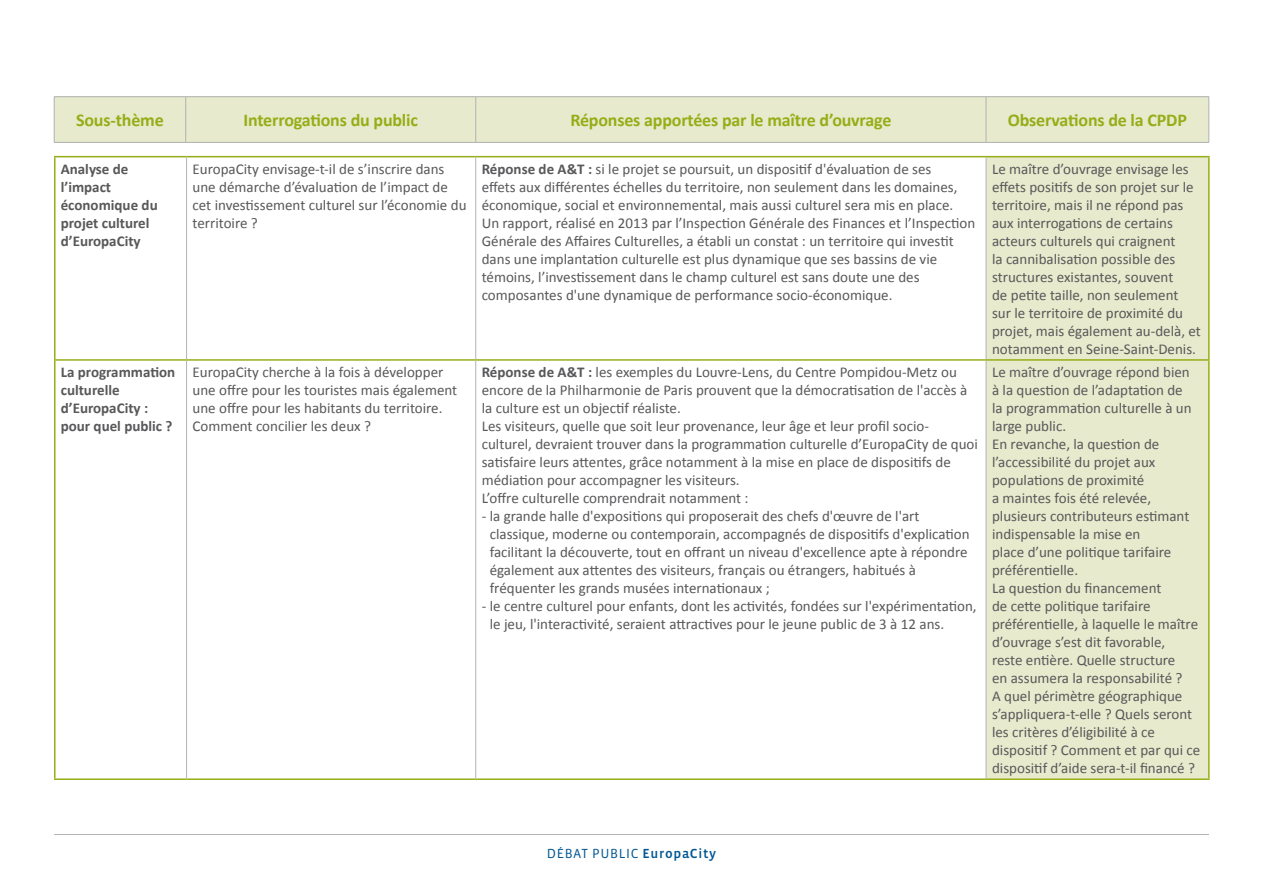
<style>
.page{position:relative;width:1263px;height:893px;background:#fff}
.page>*{position:absolute;margin:0;border:0;box-sizing:border-box;transform-origin:0 0}
.t1{font:700 18px "Calibri";letter-spacing:-.01em;color:#97ad17}
.t2{font:15px/18px "Calibri";color:#58585a}
.t3{font:700 15px/18px "Calibri";color:#58585a}
.t4{font:13.5px "Vista Sans OT";letter-spacing:.05em;color:#005793}
.s1{font-weight:700}
.s2{font-weight:500}
</style>
<div class="page">
<hr style="left:54px;top:834px;width:1155px;height:1px;background:#b1b3b4">
<svg style="left:187px;top:157px;width:799px;height:621px"></svg>
<div style="left:987px;top:157px;width:221px;height:621px;background:#e7eacc"></div>
<hr style="left:54px;top:156px;width:133px;height:1px;background:#97ad17">
<hr style="left:986px;top:156px;width:223px;height:1px;background:#97ad17">
<hr style="left:476px;top:156px;width:510px;height:1px;background:#97ad17">
<hr style="left:187px;top:359px;width:289px;height:2px;background:#97ad17">
<hr style="left:476px;top:359px;width:510px;height:2px;background:#97ad17">
<hr style="left:986px;top:359px;width:223px;height:2px;background:#97ad17">
<hr style="left:1208px;top:361px;width:1px;height:417px;background:#97ad17">
<hr style="left:187px;top:778px;width:289px;height:2px;background:#97ad17">
<hr style="left:476px;top:778px;width:510px;height:2px;background:#97ad17">
<hr style="left:986px;top:778px;width:223px;height:2px;background:#97ad17">
<hr style="left:186px;top:361px;width:1px;height:417px;background:#b1b3b4">
<hr style="left:475px;top:361px;width:1px;height:417px;background:#b1b3b4">
<hr style="left:986px;top:361px;width:1px;height:417px;background:#b1b3b4">
<hr style="left:54px;top:157px;width:2px;height:202px;background:#97ad17">
<hr style="left:187px;top:156px;width:289px;height:1px;background:#97ad17">
<hr style="left:1208px;top:157px;width:1px;height:202px;background:#97ad17">
<hr style="left:186px;top:157px;width:1px;height:202px;background:#b1b3b4">
<hr style="left:475px;top:157px;width:1px;height:202px;background:#b1b3b4">
<hr style="left:986px;top:157px;width:1px;height:202px;background:#b1b3b4">
<hr style="left:54px;top:359px;width:133px;height:2px;background:#97ad17">
<hr style="left:54px;top:361px;width:2px;height:417px;background:#97ad17">
<hr style="left:54px;top:778px;width:133px;height:2px;background:#97ad17">
<div style="left:54px;top:97px;width:1155px;height:46px;background:#e7eacc"></div>
<hr style="left:54px;top:96px;width:132px;height:1px;background:#b1b3b4">
<hr style="left:54px;top:97px;width:1px;height:45px;background:#b1b3b4">
<hr style="left:186px;top:96px;width:290px;height:1px;background:#b1b3b4">
<hr style="left:185px;top:97px;width:1px;height:45px;background:#b1b3b4">
<hr style="left:476px;top:96px;width:510px;height:1px;background:#b1b3b4">
<hr style="left:475px;top:97px;width:1px;height:45px;background:#b1b3b4">
<hr style="left:986px;top:96px;width:223px;height:1px;background:#b1b3b4">
<hr style="left:986px;top:97px;width:1px;height:45px;background:#b1b3b4">
<hr style="left:1208px;top:97px;width:1px;height:45px;background:#b1b3b4">
<hr style="left:54px;top:142px;width:132px;height:1px;background:#b1b3b4">
<hr style="left:186px;top:142px;width:290px;height:1px;background:#b1b3b4">
<hr style="left:476px;top:142px;width:510px;height:1px;background:#b1b3b4">
<hr style="left:986px;top:142px;width:223px;height:1px;background:#b1b3b4">
<p class="t1" style="left:76px;top:109px;width:89px">Sous-thème</p>
<p class="t1" style="left:243px;top:109px;width:176px">Interrogations du public</p>
<p class="t1" style="left:570px;top:109px;width:322px">Réponses apportées par le maître d’ouvrage</p>
<p class="t1" style="left:1008px;top:109px;width:181px">Observations de la CPDP</p>
<p class="t3" style="left:61px;top:160px;width:98px">Analyse de l’impact économique du projet culturel d’EuropaCity</p>
<p class="t2" style="left:193px;top:160px;width:275px">EuropaCity envisage-t-il de s’inscrire dans une démarche d’évaluation de l’impact de cet investissement culturel sur l’économie du territoire ?</p>
<p class="t2" style="left:482px;top:160px;width:495px"><span class="s1">Réponse de A&amp;T :</span> si le projet se poursuit, un dispositif d'évaluation de ses<br>effets aux différentes échelles du territoire, non seulement dans les domaines, économique, social et environnemental, mais aussi culturel sera mis en place.<br>Un rapport, réalisé en 2013 par l’Inspection Générale des Finances et l’Inspection Générale des Affaires Culturelles, a établi un constat : un territoire qui investit dans une implantation culturelle est plus dynamique que ses bassins de vie témoins, l’investissement dans le champ culturel est sans doute une des composantes d'une dynamique de performance socio-économique.</p>
<p class="t2" style="left:992px;top:160px;width:210px">Le maître d’ouvrage envisage les effets positifs de son projet sur le territoire, mais il ne répond pas aux interrogations de certains acteurs culturels qui craignent<br>la cannibalisation possible des structures existantes, souvent<br>de petite taille, non seulement sur le territoire de proximité du projet, mais également au-delà, et notamment en Seine-Saint-Denis.</p>
<p class="t3" style="left:61px;top:363px;width:116px">La programmation culturelle d’EuropaCity : pour quel public ?</p>
<p class="t2" style="left:193px;top:363px;width:266px">EuropaCity cherche à la fois à développer une offre pour les touristes mais également une offre pour les habitants du territoire.<br>Comment concilier les deux ?</p>
<p class="t2" style="left:482px;top:363px;width:498px"><span class="s1">Réponse de A&amp;T :</span> les exemples du Louvre-Lens, du Centre Pompidou-Metz ou encore de la Philharmonie de Paris prouvent que la démocratisation de l'accès à la culture est un objectif réaliste.<br>Les visiteurs, quelle que soit leur provenance, leur âge et leur profil socio&shy;culturel, devraient trouver dans la programmation culturelle d’EuropaCity de quoi satisfaire leurs attentes, grâce notamment à la mise en place de dispositifs de médiation pour accompagner les visiteurs.<br>L’offre culturelle comprendrait notamment :</p>
<p class="t2" style="left:490px;top:507px;width:481px;text-indent:-8px">- la grande halle d'expositions qui proposerait des chefs d'œuvre de l'art classique, moderne ou contemporain, accompagnés de dispositifs d'explication facilitant la découverte, tout en offrant un niveau d'excellence apte à répondre également aux attentes des visiteurs, français ou étrangers, habitués à fréquenter les grands musées internationaux ;</p>
<p class="t2" style="left:490px;top:597px;width:488px;text-indent:-8px">- le centre culturel pour enfants, dont les activités, fondées sur l'expérimentation, le jeu, l'interactivité, seraient attractives pour le jeune public de 3 à 12 ans.</p>
<p class="t2" style="left:992px;top:363px;width:210px">Le maître d’ouvrage répond bien à la question de l’adaptation de<br>la programmation culturelle à un large public.<br>En revanche, la question de l’accessibilité du projet aux populations de proximité<br>a maintes fois été relevée, plusieurs contributeurs estimant indispensable la mise en<br>place d’une politique tarifaire préférentielle.<br>La question du financement<br>de cette politique tarifaire préférentielle, à laquelle le maître d’ouvrage s’est dit favorable,<br>reste entière. Quelle structure<br>en assumera la responsabilité ?<br>A quel périmètre géographique s’appliquera-t-elle ? Quels seront les critères d’éligibilité à ce dispositif ? Comment et par qui ce dispositif d’aide sera-t-il financé ?</p>
<p class="t4" style="left:547px;top:847px;width:171px">DÉBAT PUBLIC <span class="s2">EuropaCity</span></p>
</div>
